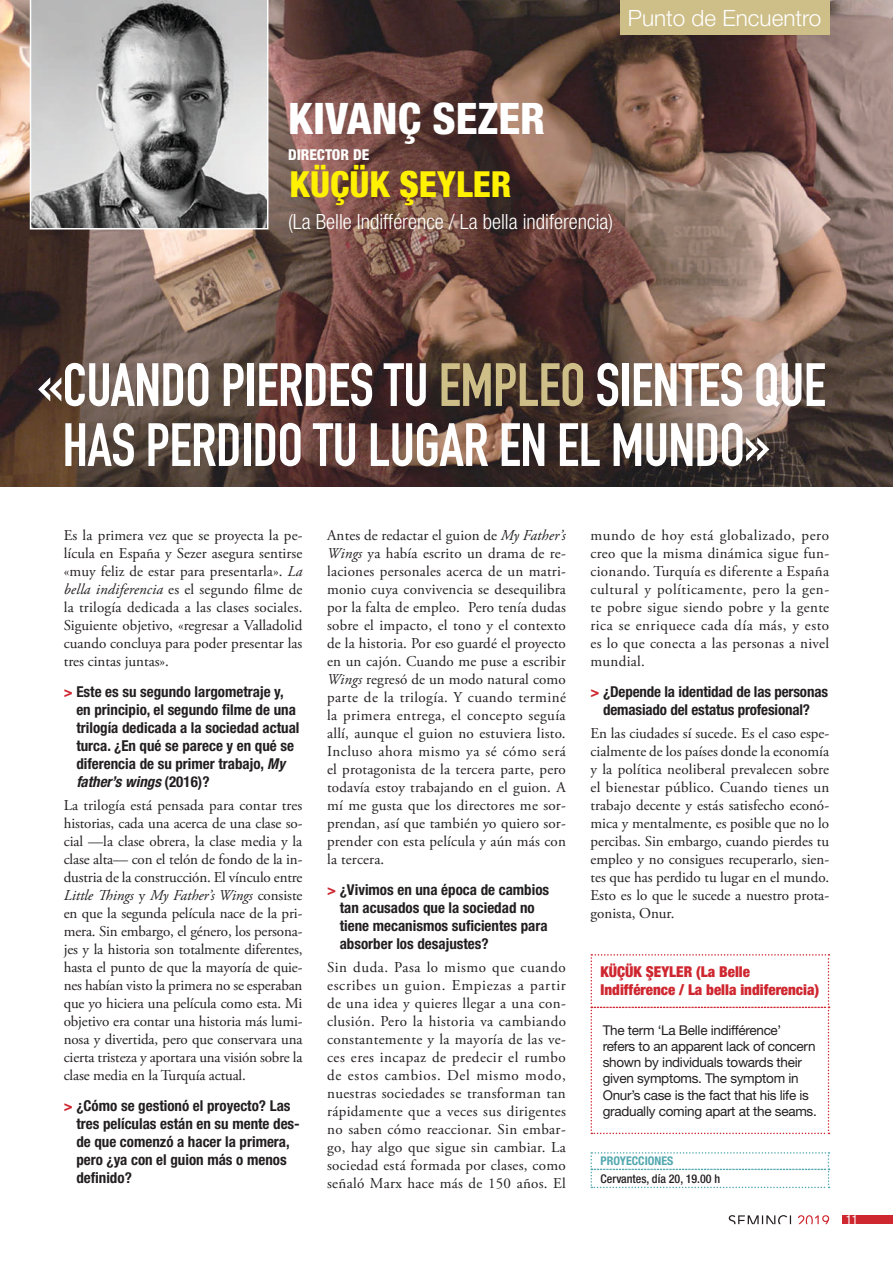
<style>
.page{position:relative;width:893px;height:1263px;background:#fff}
.page>*{position:absolute;margin:0;border:0;box-sizing:border-box;transform-origin:0 0}
.t1{font:60px/60px "DIN Engschrift Std";letter-spacing:-.01em;color:#fff;text-align:center}
.t2{font:800 condensed 43.5px "Helvetica Neue LT Std";color:#fff}
.t3{font:800 condensed 36px "Helvetica Neue LT Std";color:#fff101}
.t4{font:300 22.5px "Helvetica Neue LT Std";color:#fff}
.t5{font:300 condensed 21px "Helvetica Neue LT Std";color:#fff}
.t6{font:15px/18px "Adobe Garamond Pro";color:#231f20;text-align:justify}
.t7{font:700 condensed 15px/18px "Helvetica Neue LT Std";color:#231f20}
.t8{font:900 condensed 15px/18px "Helvetica Neue LT Std";color:#cf2730}
.t9{font:800 condensed 15px "Helvetica Neue LT Std";color:#fff}
.t10{font:13.5px/16.2px "Helvetica Neue LT Std";letter-spacing:-.02em;color:#231f20}
.t11{font:condensed 12.75px "Helvetica Neue LT Std";color:#fff}
.t12{font:500 condensed 12px "Helvetica Neue LT Std";color:#231f20}
.t13{font:700 condensed 12px "Helvetica Neue LT Std";color:#52a8af}
.s1{font-family:"Helvetica Neue";font-weight:900}
.s2{color:#cebe87}
.s3{font-style:italic}
.s4{color:#cf2730}
.s5{font-family:"Helvetica Neue"}
</style>
<div class="page">
<div style="left:843px;top:1215px;width:50px;height:9px;background:#cf2730"></div>
<svg style="left:729px;top:1215px;width:62px;height:9px"></svg>
<svg style="left:798px;top:1215px;width:31px;height:9px"></svg>
<img style="left:0;top:0;width:893px;height:486px">
<svg style="left:591px;top:954px;width:238px;height:180px"></svg>
<svg style="left:590px;top:1152px;width:239px;height:36px"></svg>
<div style="left:620px;top:0;width:209px;height:35px;background:#cebe87"></div>
<svg style="left:29px;top:0;width:240px;height:230px;background:#a3a3a3"></svg>
<h3 class="t4" style="left:628px;top:4px;width:195px">Punto de Encuentro</h3>
<h2 class="t2" style="left:288px;top:92px;width:258px">KIVANÇ SEZER</h2>
<p class="t9" style="left:288px;top:145px;width:83px">DIRECTOR DE</p>
<h3 class="t3" style="left:289px;top:162px;width:224px">KÜÇÜK <span class="s1">Ş</span>EYLER</h3>
<h3 class="t5" style="left:288px;top:210px;width:327px">(La Belle Indifférence / La bella indiferencia)</h3>
<h1 class="t1" style="left:38px;top:355px;width:790px">«CUANDO PIERDES TU <span class="s2">EMPLEO</span> SIENTES QUE<br>HAS PERDIDO TU LUGAR EN EL MUNDO»</h1>
<p class="t6" style="left:64px;top:527px;width:240px">Es la primera vez que se proyecta la pe&shy;lícula en España y Sezer asegura sentirse «muy feliz de estar para presentarla». <span class="s3">La bella indiferencia</span> es el segundo filme de la trilogía dedicada a las clases sociales.<br>Siguiente objetivo, «regresar a Valladolid cuando concluya para poder presentar las tres cintas juntas».</p>
<p class="t7" style="left:76px;top:682px;width:225px;text-indent:-13px"><span class="s4">&gt;</span> Este es su segundo largometraje y, en principio, el segundo filme de una trilogía dedicada a la sociedad actual turca. ¿En qué se parece y en qué se diferencia de su primer trabajo, <span class="s3">My father’s wings</span> (2016)?</p>
<p class="t6" style="left:64px;top:797px;width:240px">La trilogía está pensada para contar tres historias, cada una acerca de una clase so&shy;cial —la clase obrera, la clase media y la clase alta— con el telón de fondo de la in&shy;dustria de la construcción. El vínculo entre <span class="s3">Little Things</span> y <span class="s3">My Father’s Wings</span> consiste en que la segunda película nace de la pri&shy;mera. Sin embargo, el género, los persona&shy;jes y la historia son totalmente diferentes, hasta el punto de que la mayoría de quie&shy;nes habían visto la primera no se esperaban que yo hiciera una película como esta. Mi objetivo era contar una historia más lumi&shy;nosa y divertida, pero que conservara una cierta tristeza y aportara una visión sobre la clase media en la Turquía actual.</p>
<p class="t7" style="left:76px;top:1096px;width:225px;text-indent:-13px"><span class="s4">&gt;</span> ¿Cómo se gestionó el proyecto? Las tres películas están en su mente des&shy;de que comenzó a hacer la primera, pero ¿ya con el guion más o menos definido?</p>
<p class="t6" style="left:327px;top:527px;width:240px">Antes de redactar el guion de <span class="s3">My Father’s Wings</span> ya había escrito un drama de re&shy;laciones personales acerca de un matri&shy;monio cuya convivencia se desequilibra por la falta de empleo. Pero tenía dudas sobre el impacto, el tono y el contexto de la historia. Por eso guardé el proyecto en un cajón. Cuando me puse a escribir <span class="s3">Wings</span> regresó de un modo natural como parte de la trilogía. Y cuando terminé la primera entrega, el concepto seguía allí, aunque el guion no estuviera listo.<br>Incluso ahora mismo ya sé cómo será el protagonista de la tercera parte, pero todavía estoy trabajando en el guion. A mí me gusta que los directores me sor&shy;prendan, así que también yo quiero sor&shy;prender con esta película y aún más con la tercera.</p>
<p class="t7" style="left:340px;top:880px;width:211px;text-indent:-13px"><span class="s4">&gt;</span> ¿Vivimos en una época de cambios tan acusados que la sociedad no tiene mecanismos suficientes para absorber los desajustes?</p>
<p class="t6" style="left:327px;top:959px;width:240px">Sin duda. Pasa lo mismo que cuando escribes un guion. Empiezas a partir de una idea y quieres llegar a una con&shy;clusión. Pero la historia va cambiando constantemente y la mayoría de las ve&shy;ces eres incapaz de predecir el rumbo de estos cambios. Del mismo modo, nuestras sociedades se transforman tan rápidamente que a veces sus dirigentes no saben cómo reaccionar. Sin embar&shy;go, hay algo que sigue sin cambiar. La sociedad está formada por clases, como señaló Marx hace más de 150 años. El</p>
<p class="t6" style="left:590px;top:527px;width:240px">mundo de hoy está globalizado, pero creo que la misma dinámica sigue fun&shy;cionando. Turquía es diferente a España cultural y políticamente, pero la gen&shy;te pobre sigue siendo pobre y la gente rica se enriquece cada día más, y esto es lo que conecta a las personas a nivel mundial.</p>
<p class="t7" style="left:590px;top:682px;width:239px;text-align:center"><span class="s4">&gt;</span> ¿Depende la identidad de las personas demasiado del estatus profesional?</p>
<p class="t6" style="left:590px;top:725px;width:240px">En las ciudades sí sucede. Es el caso espe&shy;cialmente de los países donde la economía y la política neoliberal prevalecen sobre el bienestar público. Cuando tienes un trabajo decente y estás satisfecho econó&shy;mica y mentalmente, es posible que no lo percibas. Sin embargo, cuando pierdes tu empleo y no consigues recuperarlo, sien&shy;tes que has perdido tu lugar en el mundo.<br>Esto es lo que le sucede a nuestro prota&shy;gonista, Onur.</p>
<p class="t8" style="left:601px;top:963px;width:220px">KÜÇÜK <span class="s5">Ş</span>EYLER (La Belle<br>Indifférence / La bella indiferencia)</p>
<p class="t10" style="left:603px;top:1021px;width:216px">The term ‘La Belle indifférence’ refers to an apparent lack of concern shown by individuals towards their given symptoms. The symptom in Onur’s case is the fact that his life is gradually coming apart at the seams.</p>
<p class="t13" style="left:600px;top:1154px;width:74px">PROYECCIONES</p>
<p class="t12" style="left:601px;top:1171px;width:121px">Cervantes, día 20, 19.00 h</p>
<p class="t11" style="left:846px;top:1212px;width:14px">11</p>
</div>
